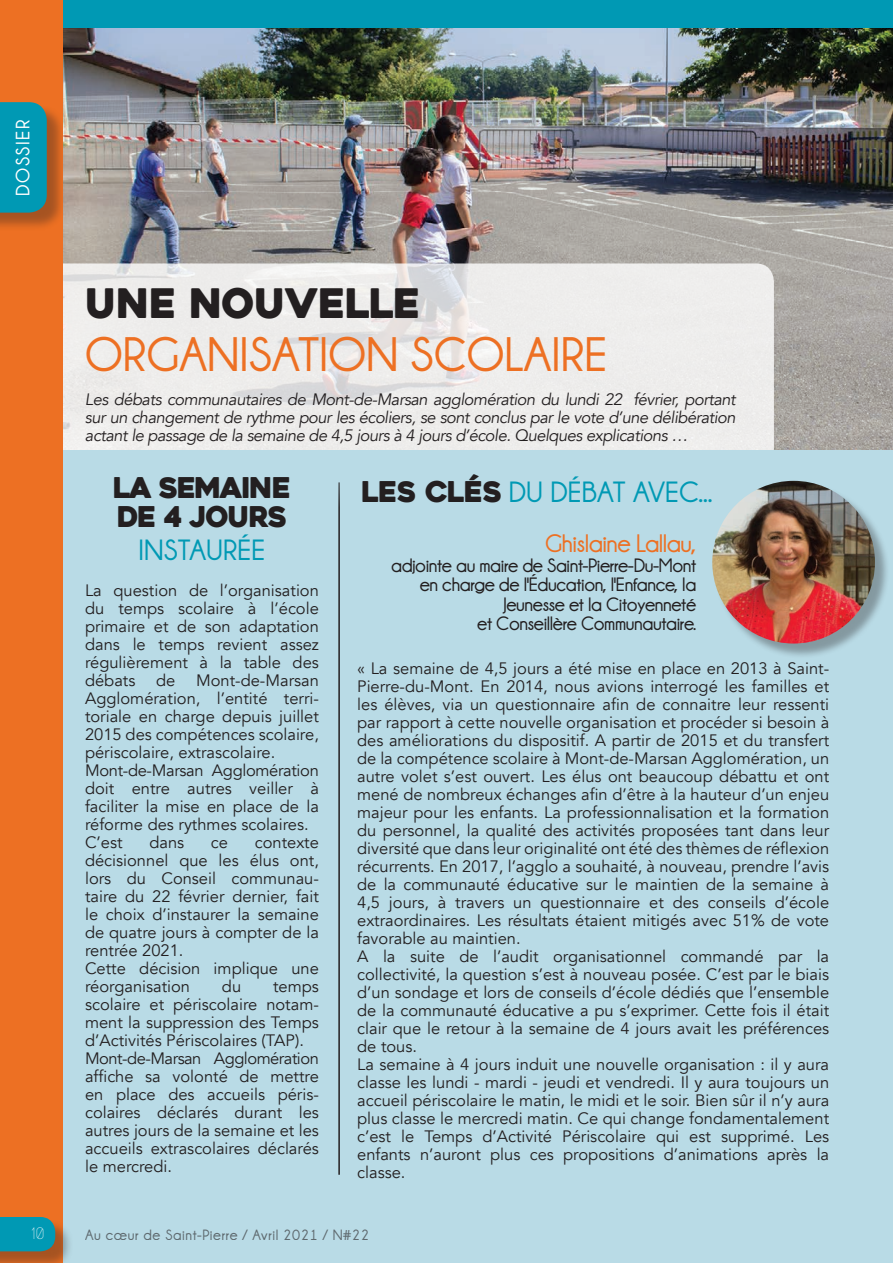
<style>
.page{position:relative;width:893px;height:1263px;background:#fff}
.page>*{position:absolute;margin:0;border:0;box-sizing:border-box;transform-origin:0 0}
.t1{font:700 48.75px "Champagne&Limousines";color:#ed7023}
.t2{font:40.5px "Heavitas";letter-spacing:-.02em;color:#231f20}
.t3{font:700 29.55px "Champagne&Limousines";color:#0099b4}
.t4{font:28.5px "Heavitas";letter-spacing:-.05em;color:#231f20}
.t5{font:700 25.5px "Champagne&Limousines";letter-spacing:-.02em;color:#ed7023}
.t6{font:700 19.5px/19.5px "Champagne&Limousines";letter-spacing:-.02em;color:#231f20;text-align:right}
.t7{font:700 19.5px "Champagne&Limousines";letter-spacing:.07em;color:#fff}
.t8{font:16.5px/18px "Avenir";color:#231f20}
.t9{font:italic 16.5px/18px "Avenir";letter-spacing:-.03em;color:#231f20;text-align:justify}
.t10{font:100 16.5px "Leaner";color:#fff}
.t11{font:700 15px "Champagne&Limousines";letter-spacing:.04em;color:#231f20}
.s1{font-family:"Heavitas";font-weight:400;font-size:28.5px;color:#231f20}
</style>
<div class="page">
<div style="left:63px;top:0;width:830px;height:1263px;background:#b9dbe6"></div>
<img style="left:63px;top:28px;width:830px;height:422px">
<div style="left:0;top:0;width:893px;height:28px;background:#0099b4"></div>
<svg style="left:34px;top:263px;width:740px;height:203px;background:#ecebea"></svg>
<div style="left:0;top:0;width:63px;height:1263px;background:#ed7023"></div>
<div style="left:0;top:104px;width:66px;height:127px;background:#231f20;opacity:.35"></div>
<div style="left:0;top:102px;width:47px;height:111px;background:#0099b4"></div>
<div style="left:0;top:1219px;width:74px;height:44px;background:#231f20;opacity:.35"></div>
<div style="left:0;top:1217px;width:55px;height:34px;background:#0099b4"></div>
<div style="left:64px;top:450px;width:829px;height:47px;background:#b9dbe6"></div>
<div style="left:714px;top:483px;width:176px;height:176px;background:#231f20;opacity:.35"></div>
<img style="left:712px;top:481px;width:163px;height:162px;border-radius:81px">
<hr style="left:338px;top:482px;width:2px;height:693px;background:#231f20">
<p class="t7" style="left:12px;top:196px;width:77px;rotate:-90deg">DOSSIER</p>
<p class="t10" style="left:31px;top:1225px;width:15px">10</p>
<h2 class="t2" style="left:85px;top:278px;width:337px">UNE NOUVELLE</h2>
<h1 class="t1" style="left:85px;top:327px;width:524px">ORGANISATION SCOLAIRE</h1>
<p class="t9" style="left:85px;top:390px;width:652px">Les débats communautaires de Mont-de-Marsan agglomération du lundi 22 février, portant sur un changement de rythme pour les écoliers, se sont conclus par le vote d’une délibération actant le passage de la semaine de 4,5 jours à 4 jours d’école. Quelques explications …</p>
<h3 class="t4" style="left:113px;top:471px;width:180px">LA SEMAINE</h3>
<h3 class="t3" style="left:361px;top:476px;width:353px"><span class="s1">LES CLÉS</span> DU DÉBAT AVEC...</h3>
<h3 class="t4" style="left:117px;top:499px;width:172px">DE 4 JOURS</h3>
<h3 class="t3" style="left:139px;top:533px;width:128px">INSTAURÉE</h3>
<p class="t8" style="left:85px;top:581px;width:235px;text-align:justify">La question de l’organisation du temps scolaire à l’école primaire et de son adaptation dans le temps revient assez régulièrement à la table des débats</p>
<h3 class="t5" style="left:545px;top:529px;width:153px">Ghislaine Lallau,</h3>
<p class="t6" style="left:391px;top:555px;width:306px">adjointe au maire de Saint-Pierre-Du-Mont en charge de l'Éducation, l'Enfance, la Jeunesse et la Citoyenneté<br>et Conseillère Communautaire.</p>
<p class="t8" style="left:357px;top:660px;width:474px">« La semaine de 4,5 jours a été mise en place en 2013 à Saint-Pierre-du-Mont. En 2014, nous avions interrogé les familles et les élèves, via un questionnaire afin de connaitre leur ressenti par rapport à cette nouvelle organisation et procéder si besoin à des améliorations du dispositif. A partir de 2015 et du transfert de la compétence scolaire à Mont-de-Marsan Agglomération, un autre volet s’est ouvert. Les élus ont beaucoup débattu et ont mené de nombreux échanges afin d’être à la hauteur d’un enjeu majeur pour les enfants. La professionnalisation et la formation du personnel, la qualité des activités proposées tant dans leur diversité que dans leur originalité ont été des thèmes de réflexion récurrents. En 2017, l’agglo a souhaité, à nouveau, prendre l’avis de la communauté éducative sur le maintien de la semaine à 4,5 jours, à travers un questionnaire et des conseils d’école extraordinaires. Les résultats étaient mitigés avec 51% de vote favorable au maintien.<br>A la suite de l’audit organisationnel commandé par la collectivité, la question s’est à nouveau posée. C’est par le biais d’un sondage et lors de conseils d’école dédiés que l’ensemble de la communauté éducative a pu s’exprimer. Cette fois il était clair que le retour à la semaine de 4 jours avait les préférences de tous.<br>La semaine à 4 jours induit une nouvelle organisation : il y aura classe les lundi - mardi - jeudi et vendredi. Il y aura toujours un accueil périscolaire le matin, le midi et le soir. Bien sûr il n’y aura plus classe le mercredi matin. Ce qui change fondamentalement c’est le Temps d’Activité Périscolaire qui est supprimé. Les enfants n’auront plus ces propositions d’animations après la classe.</p>
<p class="t8" style="left:85px;top:671px;width:235px;text-indent:111px">Mont-de-Marsan<br>Agglomération, l’entité terri&shy;toriale en charge depuis juillet<br>2015 des compétences scolaire, périscolaire, extrascolaire.<br>Mont-de-Marsan Agglomération doit entre autres veiller à faciliter la mise en place de la réforme des rythmes scolaires.<br>C’est</p>
<p class="t8" style="left:156px;top:671px;width:21px">de</p>
<p class="t8" style="left:149px;top:833px;width:36px">dans</p>
<p class="t8" style="left:211px;top:833px;width:19px">ce</p>
<p class="t8" style="left:85px;top:833px;width:235px;text-indent:170px">contexte décisionnel que les élus ont, lors du Conseil communau&shy;taire du 22 février dernier, fait le choix d’instaurer la semaine de quatre jours à compter de la rentrée 2021.<br>Cette décision implique une réorganisation</p>
<p class="t8" style="left:222px;top:977px;width:21px">du</p>
<p class="t8" style="left:85px;top:977px;width:235px;text-indent:188px">temps scolaire et périscolaire notam&shy;ment la suppression des Temps d’Activités Périscolaires (TAP).<br>Mont-de-Marsan Agglomération affiche sa volonté de mettre en place des accueils péris&shy;colaires déclarés durant les autres jours de la semaine et les accueils extrascolaires déclarés le mercredi.</p>
<p class="t11" style="left:85px;top:1226px;width:286px">Au cœur de Saint-Pierre / Avril 2021 / N#22</p>
</div>
